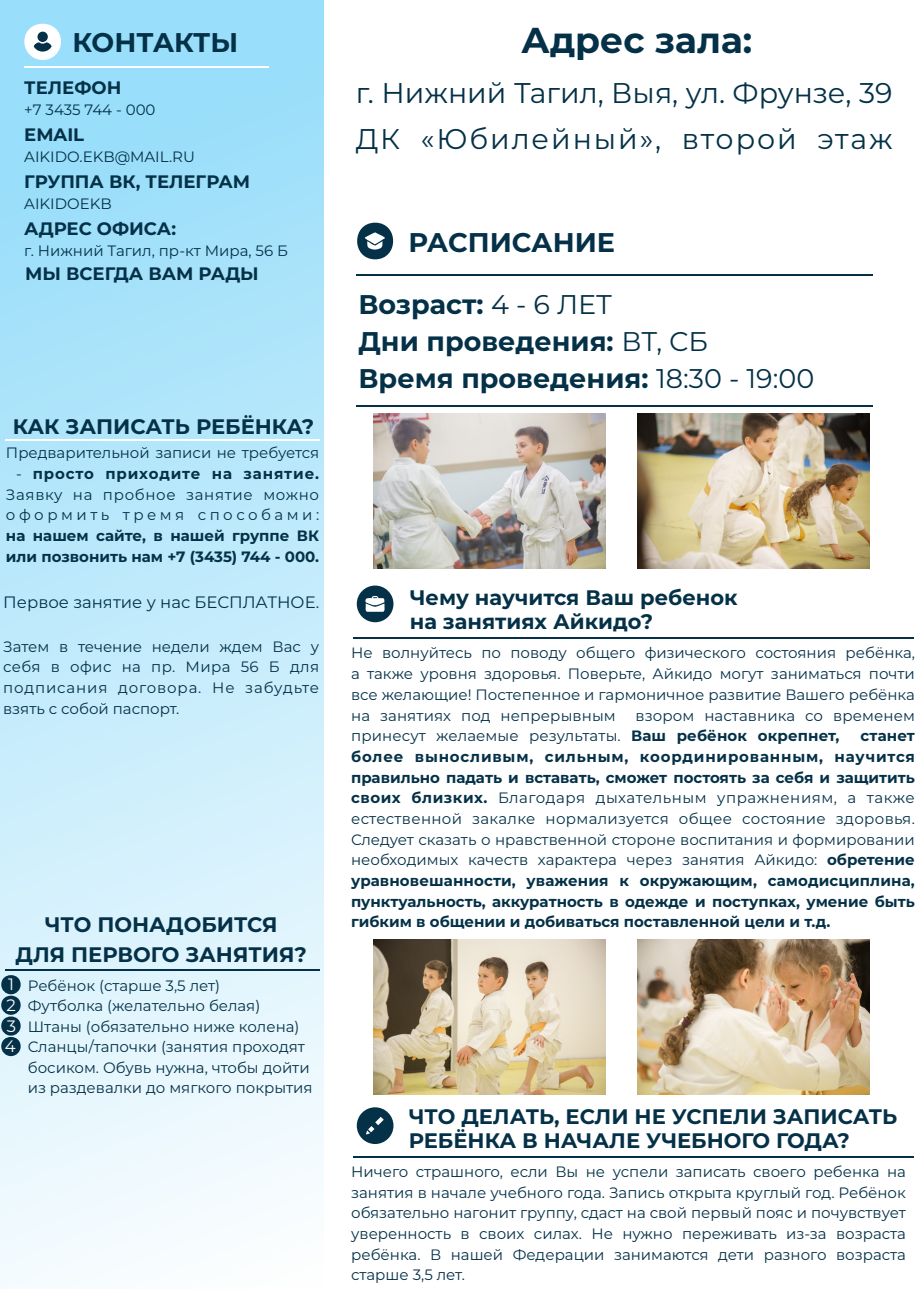
<style>
.page{position:relative;width:920px;height:1289px;background:#fff}
.page>*{position:absolute;margin:0;border:0;box-sizing:border-box;transform-origin:0 0}
.t1{font:700 36px "Montserrat";color:#043147}
.t2{font:28.5px/46.3px "Montserrat";color:#043147}
.t3{font:700 27px/37.2px "Montserrat";color:#043147}
.t4{font:700 21px/24px "Montserrat";color:#043147}
.t5{font:700 18px "Montserrat";color:#043147}
.t6{font:16.5px "Montserrat";color:#043147}
.t7{font:16.5px/20.9px "Montserrat";color:#fff}
.t8{font:15px/20.7px "Montserrat";color:#043147;text-align:justify}
.t9{font:700 15px/20.7px "Montserrat";color:#043147}
.s1{font-weight:700}
.s2{font-weight:400}
</style>
<div class="page">
<div style="left:0;top:0;width:324px;height:1288px;background:linear-gradient(to bottom,#91dbf9,#f7fcfd)"></div>
<div style="left:357px;top:585px;width:36px;height:37px;background:#043147;border-radius:18px"></div>
<hr style="left:353px;top:637px;width:560px;height:1px;background:#043147">
<svg style="left:365px;top:596px;width:20px;height:16px"></svg>
<hr style="left:357px;top:274px;width:516px;height:2px;background:#043147">
<div style="left:357px;top:1107px;width:36px;height:37px;background:#043147;border-radius:18px"></div>
<svg style="left:357px;top:223px;width:37px;height:36px"></svg>
<svg style="left:366px;top:1116px;width:18px;height:18px"></svg>
<hr style="left:24px;top:66px;width:244px;height:2px;background:#fff">
<svg style="left:24px;top:18px;width:37px;height:42px"></svg>
<img style="left:374px;top:413px;width:231px;height:155px">
<img style="left:637px;top:413px;width:232px;height:155px">
<hr style="left:357px;top:405px;width:516px;height:1px;background:#043147">
<hr style="left:5px;top:439px;width:315px;height:2px;background:#fff">
<hr style="left:353px;top:1156px;width:560px;height:2px;background:#043147">
<svg style="left:1px;top:972px;width:20px;height:84px;background:#456b7d"></svg>
<hr style="left:5px;top:969px;width:315px;height:1px;background:#043147">
<img style="left:637px;top:940px;width:232px;height:154px">
<img style="left:374px;top:940px;width:231px;height:154px">
<h3 class="t3" style="left:72px;top:24px;width:167px">КОНТАКТЫ</h3>
<p class="t5" style="left:24px;top:76px;width:99px">ТЕЛЕФОН</p>
<p class="t8" style="left:24px;top:99px;width:133px">+7 3435 744 - 000</p>
<p class="t5" style="left:24px;top:124px;width:61px">EMAIL</p>
<p class="t8" style="left:24px;top:146px;width:172px">AIKIDO.EKB@MAIL.RU</p>
<p class="t5" style="left:24px;top:171px;width:227px">ГРУППА ВК, ТЕЛЕГРАМ</p>
<p class="t8" style="left:24px;top:193px;width:89px">AIKIDOEKB</p>
<p class="t5" style="left:24px;top:217px;width:153px">АДРЕС ОФИСА:</p>
<p class="t8" style="left:24px;top:240px;width:265px">г. Нижний Тагил, пр-кт Мира, 56 Б</p>
<p class="t5" style="left:25px;top:263px;width:235px">МЫ ВСЕГДА ВАМ РАДЫ</p>
<h3 class="t4" style="left:13px;top:414px;width:303px">КАК ЗАПИСАТЬ РЕБЁНКА?</h3>
<p class="t8" style="left:6px;top:442px;width:315px">Предварительной записи не требуется</p>
<p class="t8" style="left:6px;top:463px;width:315px;text-indent:10px">- <span class="s1">просто приходите на занятие.<br></span>Заявку на пробное занятие можно оформить тремя способами:</p>
<p class="t9" style="left:6px;top:525px;width:315px">на нашем сайте, в нашей группе ВК или позвонить нам +7 (3435) 744 - 000.</p>
<p class="t6" style="left:3px;top:592px;width:317px">Первое занятие у нас БЕСПЛАТНОЕ.</p>
<p class="t8" style="left:3px;top:636px;width:317px">Затем в течение недели ждем Вас у себя в офис на пр. Мира 56 Б для подписания договора. Не забудьте взять с собой паспорт.</p>
<h3 class="t4" style="left:16px;top:910px;width:293px;line-height:30px;text-align:center">ЧТО ПОНАДОБИТСЯ<br>ДЛЯ ПЕРВОГО ЗАНЯТИЯ?</h3>
<p class="t7" style="left:6px;top:974px;width:11px">1<br>2<br>3</p>
<p class="t7" style="left:5px;top:1035px;width:12px">4</p>
<p class="t8" style="left:28px;top:975px;width:286px;text-align:left">Ребёнок (старше 3,5 лет)<br>Футболка (желательно белая)<br>Штаны (обязательно ниже колена)<br>Сланцы/тапочки (занятия проходят босиком. Обувь нужна, чтобы дойти из раздевалки до мягкого покрытия</p>
<h1 class="t1" style="left:521px;top:18px;width:233px">Адрес зала:</h1>
<h2 class="t2" style="left:356px;top:69px;width:538px">г. Нижний Тагил, Выя, ул. Фрунзе, 39<br>ДК «Юбилейный», второй этаж</h2>
<h3 class="t3" style="left:408px;top:223px;width:208px">РАСПИСАНИЕ</h3>
<h3 class="t3" style="left:358px;top:285px;width:457px">Возраст: <span class="s2">4 - 6 ЛЕТ<br></span>Дни проведения: <span class="s2">ВТ, СБ<br></span>Время проведения: <span class="s2">18:30 - 19:00</span></h3>
<h3 class="t4" style="left:410px;top:585px;width:329px">Чему научится Ваш ребенок на занятиях Айкидо?</h3>
<p class="t8" style="left:351px;top:642px;width:565px">Не волнуйтесь по поводу общего физического состояния ребёнка, а также уровня здоровья. Поверьте, Айкидо могут заниматься почти все желающие! Постепенное и гармоничное развитие Вашего ребёнка на занятиях под непрерывным</p>
<p class="t8" style="left:351px;top:705px;width:565px;text-indent:284px">взором наставника со временем принесут желаемые результаты. <span class="s1">Ваш ребёнок окрепнет,</span></p>
<p class="t9" style="left:351px;top:725px;width:565px;text-align:justify;text-indent:509px">станет более выносливым, сильным, координированным, научится правильно падать и вставать, сможет постоять за себя и защитить своих близких. <span class="s2">Благодаря дыхательным упражнениям, а также естественной закалке нормализуется общее состояние здоровья.<br>Следует сказать о нравственной стороне воспитания и формировании необходимых качеств характера через занятия Айкидо:</span> обретение уравновешанности, уважения к окружающим, самодисциплина, пунктуальность, аккуратность в одежде и поступках, умение быть гибким в общении и добиваться поставленной цели и т.д.</p>
<h3 class="t4" style="left:409px;top:1104px;width:490px">ЧТО ДЕЛАТЬ, ЕСЛИ НЕ УСПЕЛИ ЗАПИСАТЬ<br>РЕБЁНКА В НАЧАЛЕ УЧЕБНОГО ГОДА?</h3>
<p class="t8" style="left:351px;top:1161px;width:556px">Ничего страшного, если Вы не успели записать своего ребенка на занятия в начале учебного года. Запись открыта круглый год. Ребёнок обязательно нагонит группу, сдаст на свой первый пояс и почувствует уверенность в своих силах. Не нужно переживать из-за возраста ребёнка. В нашей Федерации занимаются дети разного возраста старше 3,5 лет.</p>
</div>
